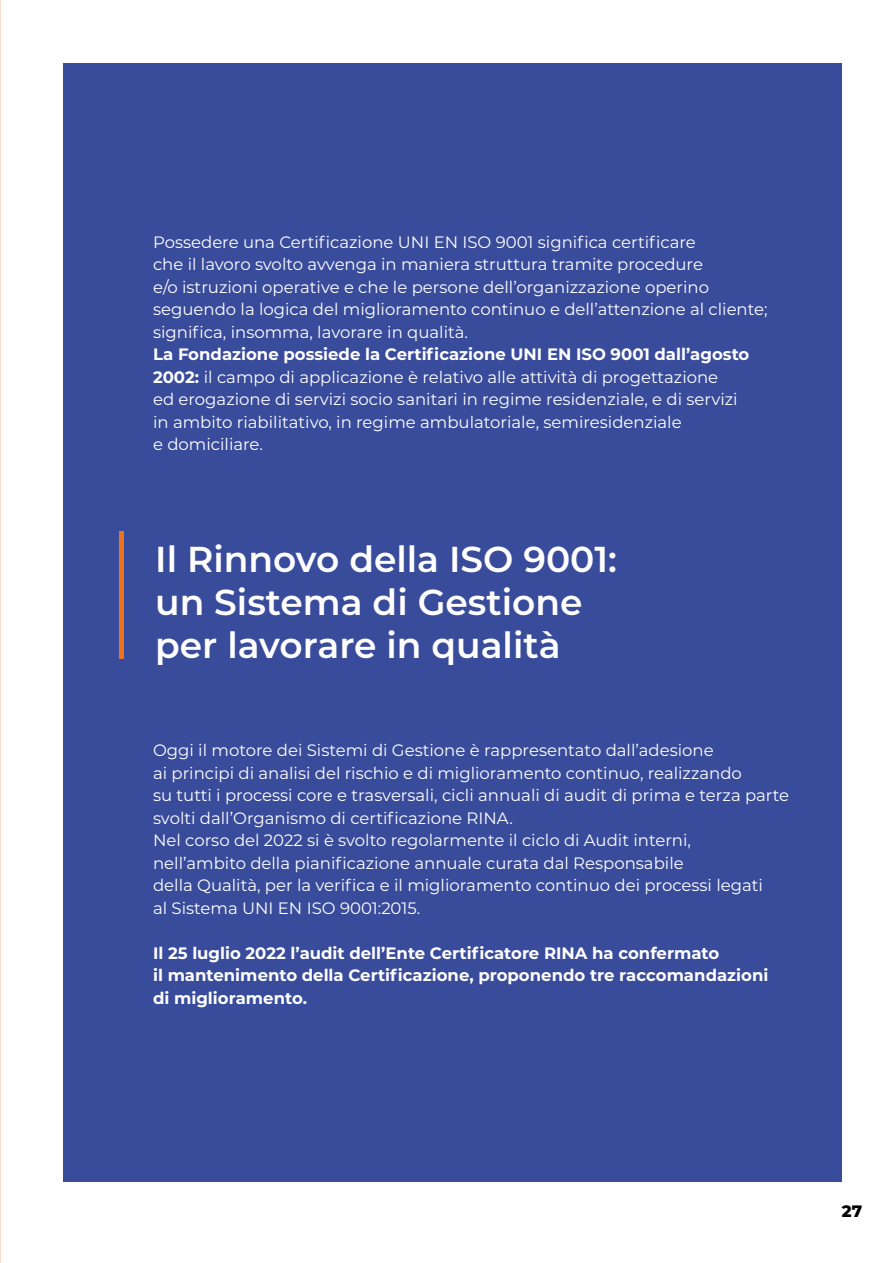
<style>
.page{position:relative;width:893px;height:1263px;background:#fff}
.page>*{position:absolute;margin:0;border:0;box-sizing:border-box;transform-origin:0 0}
.t1{font:600 36px/43.2px "Montserrat";color:#fff}
.t2{font:16.5px/22.5px "Montserrat";color:#fff}
.t3{font:700 16.5px/22.5px "Montserrat";color:#fff}
.t4{font:800 16.5px "Montserrat";color:#000}
.s1{font-weight:700}
</style>
<div class="page">
<div style="left:64px;top:64px;width:778px;height:1118px;background:#394b9b"></div>
<hr style="left:119px;top:531px;width:4px;height:128px;background:#ed731a">
<p class="t2" style="left:153px;top:230px;width:616px">Possedere una Certificazione UNI EN ISO 9001 significa certificare<br>che il lavoro svolto avvenga in maniera struttura tramite procedure<br>e/o istruzioni operative e che le persone dell’organizzazione operino seguendo la logica del miglioramento continuo e dell’attenzione al cliente; significa, insomma, lavorare in qualità.</p>
<p class="t2" style="left:153px;top:343px;width:598px"><span class="s1">La Fondazione possiede la Certificazione UNI EN ISO 9001 dall’agosto 2002:</span> il campo di applicazione è relativo alle attività di progettazione<br>ed erogazione di servizi socio sanitari in regime residenziale, e di servizi in ambito riabilitativo, in regime ambulatoriale, semiresidenziale<br>e domiciliare.</p>
<h1 class="t1" style="left:155px;top:536px;width:463px">Il Rinnovo della ISO 9001: un Sistema di Gestione per lavorare in qualità</h1>
<p class="t2" style="left:153px;top:738px;width:638px">Oggi il motore dei Sistemi di Gestione è rappresentato dall’adesione<br>ai principi di analisi del rischio e di miglioramento continuo, realizzando<br>su tutti i processi core e trasversali, cicli annuali di audit di prima e terza parte svolti dall’Organismo di certificazione RINA.<br>Nel corso del 2022 si è svolto regolarmente il ciclo di Audit interni,<br>nell’ambito della pianificazione annuale curata dal Responsabile<br>della Qualità, per la verifica e il miglioramento continuo dei processi legati<br>al Sistema UNI EN ISO 9001:2015.</p>
<p class="t3" style="left:153px;top:941px;width:617px">Il 25 luglio 2022 l’audit dell’Ente Certificatore RINA ha confermato<br>il mantenimento della Certificazione, proponendo tre raccomandazioni di miglioramento.</p>
<p class="t4" style="left:842px;top:1199px;width:22px">27</p>
</div>
